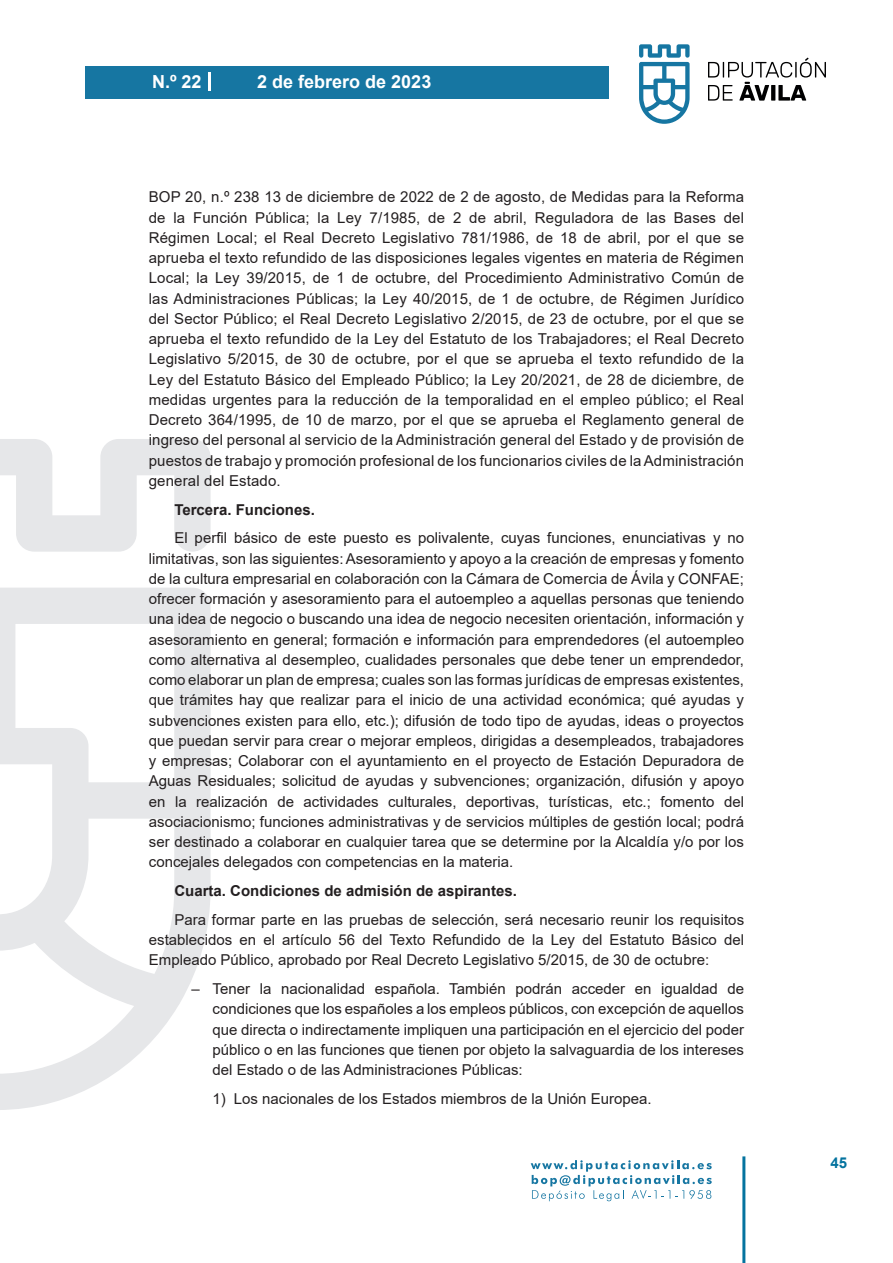
<style>
.page{position:relative;width:893px;height:1263px;background:#fff}
.page>*{position:absolute;margin:0;border:0;box-sizing:border-box;transform-origin:0 0}
.t1{font:700 18px "Arial";color:#fff}
.texto_normal{font:15px/20.2px "Arial";color:#231f20;text-align:justify}
.texto_normal-2{font:700 15px "Arial";color:#231f20}
.t2{font:700 15px "Arial";color:#04739f}
</style>
<div class="page">
<svg style="left:531px;top:1160px;width:181px;height:41px"></svg>
<div style="left:85px;top:66px;width:523px;height:33px;background:#1676a2"></div>
<svg style="left:639px;top:44px;width:51px;height:80px"></svg>
<svg style="left:708px;top:58px;width:118px;height:43px"></svg>
<hr style="left:742px;top:1156px;width:3px;height:107px;background:#04739f">
<svg style="left:208px;top:72px;width:2px;height:18px"></svg>
<svg style="left:0;top:439px;width:211px;height:671px"></svg>
<p class="t1" style="left:152px;top:69px;width:51px">N.º 22</p>
<p class="t1" style="left:257px;top:69px;width:176px">2 de febrero de 2023</p>
<p class="texto_normal" style="left:149px;top:187px;width:597px">BOP 20, n.º 238 13 de diciembre de 2022 de 2 de agosto, de Medidas para la Reforma de la Función Pública; la Ley 7/1985, de 2 de abril, Reguladora de las Bases del Régimen Local; el Real Decreto Legislativo 781/1986, de 18 de abril, por el que se aprueba el texto refundido de las disposiciones legales vigentes en materia de Régimen Local; la Ley 39/2015, de 1 de octubre, del Procedimiento Administrativo Común de las Administraciones Públicas; la Ley 40/2015, de 1 de octubre, de Régimen Jurídico del Sector Público; el Real Decreto Legislativo 2/2015, de 23 de octubre, por el que se aprueba el texto refundido de la Ley del Estatuto de los Trabajadores; el Real Decreto Legislativo 5/2015, de 30 de octubre, por el que se aprueba el texto refundido de la Ley del Estatuto Básico del Empleado Público; la Ley 20/2021, de 28 de diciembre, de medidas urgentes para la reducción de la temporalidad en el empleo público; el Real Decreto 364/1995, de 10 de marzo, por el que se aprueba el Reglamento general de ingreso del personal al servicio de la Administración general del Estado y de provisión de puestos de trabajo y promoción profesional de los funcionarios civiles de la Administración general del Estado.</p>
<p class="texto_normal-2" style="left:174px;top:499px;width:142px">Tercera. Funciones.</p>
<p class="texto_normal" style="left:149px;top:528px;width:597px;text-indent:26px">El perfil básico de este puesto es polivalente, cuyas funciones, enunciativas y no limitativas, son las siguientes: Asesoramiento y apoyo a la creación de empresas y fomento de la cultura empresarial en colaboración con la Cámara de Comercia de Ávila y CONFAE; ofrecer formación y asesoramiento para el autoempleo a aquellas personas que teniendo una idea de negocio o buscando una idea de negocio necesiten orientación, información y asesoramiento en general; formación e información para emprendedores (el autoempleo como alternativa al desempleo, cualidades personales que debe tener un emprendedor, como elaborar un plan de empresa; cuales son las formas jurídicas de empresas existentes, que trámites hay que realizar para el inicio de una actividad económica; qué ayudas y subvenciones existen para ello, etc.); difusión de todo tipo de ayudas, ideas o proyectos que puedan servir para crear o mejorar empleos, dirigidas a desempleados, trabajadores y empresas; Colaborar con el ayuntamiento en el proyecto de Estación Depuradora de Aguas Residuales; solicitud de ayudas y subvenciones; organización, difusión y apoyo en la realización de actividades culturales, deportivas, turísticas, etc.; fomento del asociacionismo; funciones administrativas y de servicios múltiples de gestión local; podrá ser destinado a colaborar en cualquier tarea que se determine por la Alcaldía y/o por los concejales delegados con competencias en la materia.</p>
<p class="texto_normal-2" style="left:174px;top:880px;width:344px">Cuarta. Condiciones de admisión de aspirantes.</p>
<p class="texto_normal" style="left:149px;top:909px;width:597px;text-indent:26px">Para formar parte en las pruebas de selección, será necesario reunir los requisitos establecidos en el artículo 56 del Texto Refundido de la Ley del Estatuto Básico del Empleado Público, aprobado por Real Decreto Legislativo 5/2015, de 30 de octubre:</p>
<p class="texto_normal" style="left:213px;top:979px;width:533px;text-indent:-21px">– Tener la nacionalidad española. También podrán acceder en igualdad de condiciones que los españoles a los empleos públicos, con excepción de aquellos que directa o indirectamente impliquen una participación en el ejercicio del poder público o en las funciones que tienen por objeto la salvaguardia de los intereses del Estado o de las Administraciones Públicas:</p>
<p class="texto_normal" style="left:213px;top:1088px;width:440px">1) Los nacionales de los Estados miembros de la Unión Europea.</p>
<p class="t2" style="left:831px;top:1152px;width:18px">45</p>
</div>
